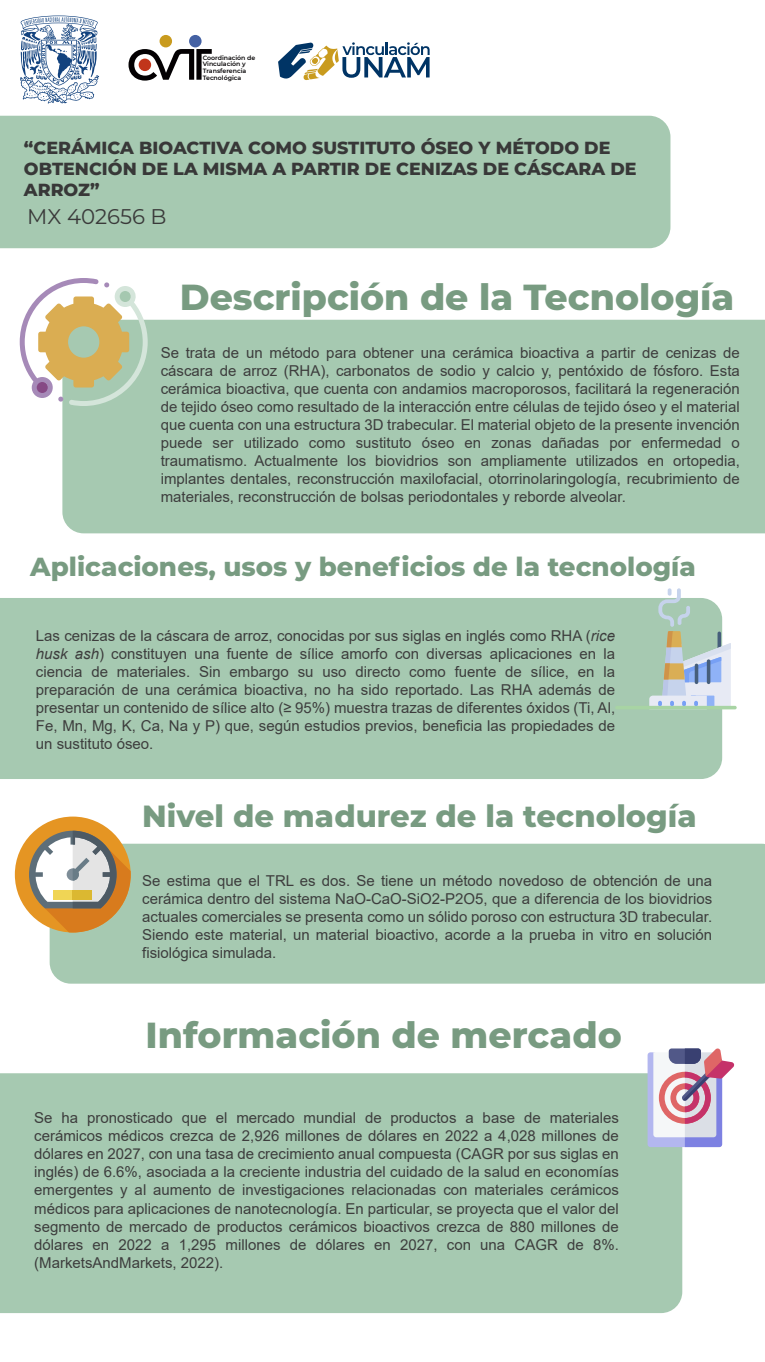
<style>
.page{position:relative;width:765px;height:1362px;background:#fff}
.page>*{position:absolute;margin:0;border:0;box-sizing:border-box;transform-origin:0 0}
.t1{font:800 36.25px "Montserrat";color:#789b81}
.t2{font:800 30.62px "Montserrat";color:#789b81}
.t3{font:800 26.12px "Montserrat";color:#789b81}
.t4{font:21.25px "Montserrat";color:#3a3a3a}
.t5{font:800 17.5px/21px "Montserrat";color:#383838}
.t6{font:15px/18px "Arial";color:#3d3d3d;text-align:justify}
.t7{font:600 6.25px/6.6px "Montserrat";color:#030002}
.s1{font-style:italic}
</style>
<div class="page">
<div style="left:0;top:116px;width:670px;height:132px;background:#a6c9b1"></div>
<div style="left:62px;top:320px;width:703px;height:213px;background:#a6c9b1"></div>
<svg style="left:20px;top:278px;width:128px;height:128px"></svg>
<div style="left:0;top:598px;width:722px;height:181px;background:#a6c9b1"></div>
<svg style="left:649px;top:588px;width:82px;height:118px;background:#bfd0cc"></svg>
<hr style="left:615px;top:706px;width:122px;height:3px;background:#a8d4a4;border-radius:2px">
<div style="left:50px;top:843px;width:715px;height:140px;background:#a6c9b1"></div>
<div style="left:15px;top:816px;width:116px;height:116px;background:#e59523;border-radius:50%"></div>
<svg style="left:29px;top:830px;width:102px;height:102px"></svg>
<div style="left:0;top:1073px;width:682px;height:239px;background:#a6c9b1"></div>
<svg style="left:648px;top:1048px;width:86px;height:99px"></svg>
<svg style="left:20px;top:16px;width:79px;height:88px"></svg>
<div style="left:160px;top:35px;width:12px;height:12px;background:#c99b1e;border-radius:50%"></div>
<div style="left:189px;top:35px;width:13px;height:12px;background:#4461a3;border-radius:50%"></div>
<svg style="left:129px;top:49px;width:83px;height:32px"></svg>
<svg style="left:278px;top:42px;width:152px;height:38px"></svg>
<p class="t7" style="left:203px;top:54px;width:54px">Coordinación de<br>Vinculación y<br>Transferencia<br>Tecnológica</p>
<p class="t5" style="left:24px;top:137px;width:614px">“CERÁMICA BIOACTIVA COMO SUSTITUTO ÓSEO Y MÉTODO DE<br>OBTENCIÓN DE LA MISMA A PARTIR DE CENIZAS DE CÁSCARA DE<br>ARROZ”</p>
<h3 class="t4" style="left:27px;top:202px;width:141px">MX 402656 B</h3>
<h1 class="t1" style="left:180px;top:271px;width:556px">Descripción de la Tecnología</h1>
<p class="t6" style="left:161px;top:343px;width:581px">Se trata de un método para obtener una cerámica bioactiva a partir de cenizas de cáscara de arroz (RHA), carbonatos de sodio y calcio y, pentóxido de fósforo. Esta cerámica bioactiva, que cuenta con andamios macroporosos, facilitará la regeneración de tejido óseo como resultado de la interacción entre células de tejido óseo y el material que cuenta con una estructura 3D trabecular. El material objeto de la presente invención puede ser utilizado como sustituto óseo en zonas dañadas por enfermedad o traumatismo. Actualmente los biovidrios son ampliamente utilizados en ortopedia, implantes dentales, reconstrucción maxilofacial, otorrinolaringología, recubrimiento de materiales, reconstrucción de bolsas periodontales y reborde alveolar.</p>
<h3 class="t3" style="left:30px;top:547px;width:667px">Aplicaciones, usos y beneficios de la tecnología</h3>
<p class="t6" style="left:36px;top:627px;width:581px">Las cenizas de la cáscara de arroz, conocidas por sus siglas en inglés como RHA (<span class="s1">rice husk ash</span>) constituyen una fuente de sílice amorfo con diversas aplicaciones en la ciencia de materiales. Sin embargo su uso directo como fuente de sílice, en la preparación de una cerámica bioactiva, no ha sido reportado. Las RHA además de presentar un contenido de sílice alto (≥ 95%) muestra trazas de diferentes óxidos (Ti, Al, Fe, Mn, Mg, K, Ca, Na y P) que, según estudios previos, beneficia las propiedades de un sustituto óseo.</p>
<h2 class="t2" style="left:142px;top:794px;width:556px">Nivel de madurez de la tecnología</h2>
<p class="t6" style="left:142px;top:871px;width:571px">Se estima que el TRL es dos. Se tiene un método novedoso de obtención de una cerámica dentro del sistema NaO-CaO-SiO2-P2O5, que a diferencia de los biovidrios actuales comerciales se presenta como un sólido poroso con estructura 3D trabecular.<br>Siendo este material, un material bioactivo, acorde a la prueba in vitro en solución fisiológica simulada.</p>
<h1 class="t1" style="left:146px;top:1009px;width:478px">Información de mercado</h1>
<p class="t6" style="left:34px;top:1109px;width:586px">Se ha pronosticado que el mercado mundial de productos a base de materiales cerámicos médicos crezca de 2,926 millones de dólares en 2022 a 4,028 millones de dólares en 2027, con una tasa de crecimiento anual compuesta (CAGR por sus siglas en inglés) de 6.6%, asociada a la creciente industria del cuidado de la salud en economías emergentes y al aumento de investigaciones relacionadas con materiales cerámicos médicos para aplicaciones de nanotecnología. En particular, se proyecta que el valor del segmento de mercado de productos cerámicos bioactivos crezca de 880 millones de dólares en 2022 a 1,295 millones de dólares en 2027, con una CAGR de 8%. (MarketsAndMarkets, 2022).</p>
</div>
